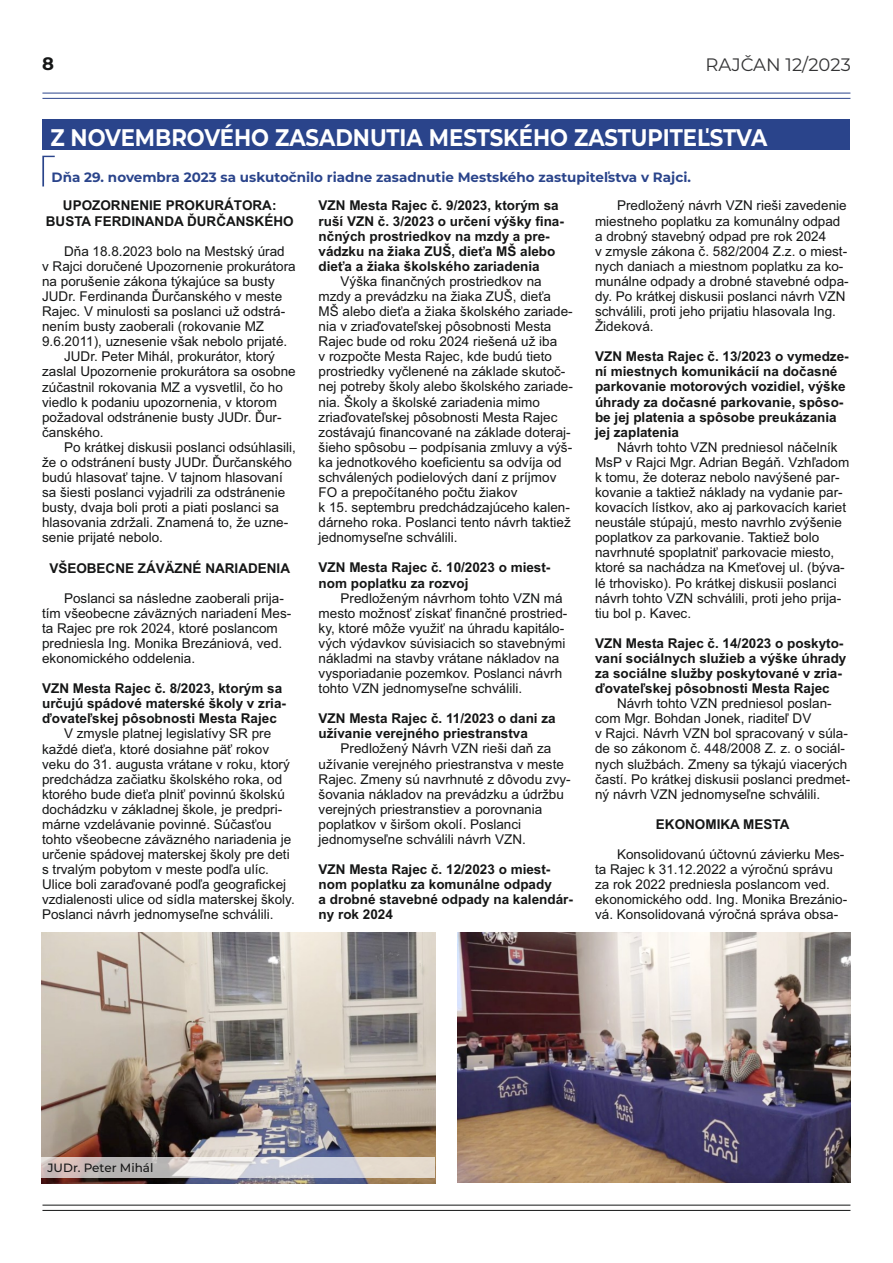
<style>
.page{position:relative;width:893px;height:1263px;background:#fff}
.page>*{position:absolute;margin:0;border:0;box-sizing:border-box;transform-origin:0 0}
.t1{font:700 24px "Montserrat";color:#fff;scale:.88 1}
.t2{font:18px "Montserrat";color:#343435}
.t3{font:700 18px "Montserrat";color:#151616}
.t4{font:13.5px/15.1px "Arial";color:#151616}
.t5{font:700 13.5px/15.1px "Arial";color:#151616}
.t6{font:700 13.5px "Montserrat";color:#2a448b}
.t7{font:500 12px "Montserrat";color:#151616}
</style>
<div class="page">
<div style="left:42px;top:120px;width:808px;height:30px;background:#2a448b"></div>
<hr style="left:42px;top:93px;width:808px;height:1px;background:#2a448b">
<hr style="left:42px;top:98px;width:808px;height:1px;background:#2a448b">
<hr style="left:42px;top:1210px;width:808px;height:1px;background:#151616">
<hr style="left:42px;top:1205px;width:808px;height:1px;background:#151616">
<svg style="left:42px;top:156px;width:13px;height:30px"></svg>
<img style="left:42px;top:933px;width:393px;height:250px">
<img style="left:458px;top:933px;width:392px;height:250px">
<div style="left:41px;top:1157px;width:394px;height:20px;background:#fff;opacity:.7"></div>
<h2 class="t3" style="left:42px;top:53px;width:13px">8</h2>
<h2 class="t2" style="left:705px;top:53px;width:147px">RAJČAN 12/2023</h2>
<h1 class="t1" style="left:50px;top:122px;width:816px">Z NOVEMBROVÉHO ZASADNUTIA MESTSKÉHO ZASTUPITEĽSTVA</h1>
<p class="t6" style="left:52px;top:169px;width:641px">Dňa 29. novembra 2023 sa uskutočnilo riadne zasadnutie Mestského zastupiteľstva v Rajci.</p>
<p class="t5" style="left:46px;top:199px;width:249px;text-align:center">UPOZORNENIE PROKURÁTORA:<br>BUSTA FERDINANDA ĎURČANSKÉHO</p>
<p class="t4" style="left:64px;top:245px;width:222px">Dňa 18.8.2023 bolo na Mestský úrad</p>
<p class="t4" style="left:42px;top:260px;width:255px">v Rajci doručené Upozornenie prokurátora</p>
<p class="t4" style="left:42px;top:275px;width:234px">na porušenie zákona týkajúce sa busty</p>
<p class="t4" style="left:42px;top:290px;width:242px">JUDr. Ferdinanda Ďurčanského v meste</p>
<p class="t4" style="left:42px;top:305px;width:245px">Rajec. V minulosti sa poslanci už odstrá-</p>
<p class="t4" style="left:42px;top:320px;width:224px">nením busty zaoberali (rokovanie MZ</p>
<p class="t4" style="left:42px;top:335px;width:247px">9.6.2011), uznesenie však nebolo prijaté.</p>
<p class="t4" style="left:64px;top:350px;width:212px">JUDr. Peter Mihál, prokurátor, ktorý</p>
<p class="t4" style="left:42px;top:365px;width:255px">zaslal Upozornenie prokurátora sa osobne</p>
<p class="t4" style="left:42px;top:380px;width:242px">zúčastnil rokovania MZ a vysvetlil, čo ho</p>
<p class="t4" style="left:42px;top:395px;width:236px">viedlo k podaniu upozornenia, v ktorom</p>
<p class="t4" style="left:42px;top:411px;width:241px">požadoval odstránenie busty JUDr. Ďur-</p>
<p class="t4" style="left:42px;top:426px;width:63px">čanského.</p>
<p class="t4" style="left:64px;top:441px;width:233px">Po krátkej diskusii poslanci odsúhlasili,</p>
<p class="t4" style="left:42px;top:456px;width:251px">že o odstránení busty JUDr. Ďurčanského</p>
<p class="t4" style="left:42px;top:471px;width:242px">budú hlasovať tajne. V tajnom hlasovaní</p>
<p class="t4" style="left:42px;top:486px;width:245px">sa šiesti poslanci vyjadrili za odstránenie</p>
<p class="t4" style="left:42px;top:501px;width:238px">busty, dvaja boli proti a piati poslanci sa</p>
<p class="t4" style="left:42px;top:516px;width:248px">hlasovania zdržali. Znamená to, že uzne-</p>
<p class="t4" style="left:42px;top:531px;width:122px">senie prijaté nebolo.</p>
<p class="t5" style="left:49px;top:561px;width:242px">VŠEOBECNE ZÁVÄZNÉ NARIADENIA</p>
<p class="t4" style="left:42px;top:592px;width:251px;text-indent:22px">Poslanci sa následne zaoberali prija&shy;tím všeobecne záväzných nariadení Mes&shy;ta Rajec pre rok 2024, ktoré poslancom predniesla Ing. Monika Brezániová, ved. ekonomického oddelenia.</p>
<p class="t5" style="left:42px;top:682px;width:245px">VZN Mesta Rajec č. 8/2023, ktorým sa určujú spádové materské školy v zria&shy;ďovateľskej pôsobnosti Mesta Rajec</p>
<p class="t4" style="left:42px;top:727px;width:254px;text-indent:22px">V zmysle platnej legislatívy SR pre každé dieťa, ktoré dosiahne päť rokov veku do 31. augusta vrátane v roku, ktorý predchádza začiatku školského roka, od ktorého bude dieťa plniť povinnú školskú dochádzku v základnej škole, je predpri&shy;márne vzdelávanie povinné. Súčasťou tohto všeobecne záväzného nariadenia je určenie spádovej materskej školy pre deti s trvalým pobytom v meste podľa ulíc.<br>Ulice boli zaraďované podľa geografickej vzdialenosti ulice od sídla materskej školy.<br>Poslanci návrh jednomyseľne schválili.</p>
<p class="t5" style="left:319px;top:199px;width:247px">VZN Mesta Rajec č. 9/2023, ktorým sa ruší VZN č. 3/2023 o určení výšky fina&shy;nčných prostriedkov na mzdy a pre&shy;vádzku na žiaka ZUŠ, dieťa MŠ alebo dieťa a žiaka školského zariadenia</p>
<p class="t4" style="left:319px;top:275px;width:256px;text-indent:22px">Výška finančných prostriedkov na mzdy a prevádzku na žiaka ZUŠ, dieťa MŠ alebo dieťa a žiaka školského zariade&shy;nia v zriaďovateľskej pôsobnosti Mesta Rajec bude od roku 2024 riešená už iba<br>v rozpočte Mesta Rajec, kde budú tieto prostriedky vyčlenené na základe skutoč&shy;nej potreby školy alebo školského zariade&shy;nia. Školy a školské zariadenia mimo zriaďovateľskej pôsobnosti Mesta Rajec zostávajú financované na základe doteraj&shy;šieho spôsobu – podpísania zmluvy a výš&shy;ka jednotkového koeficientu sa odvíja od schválených podielových daní z príjmov FO a prepočítaného počtu žiakov<br>k 15. septembru predchádzajúceho kalen&shy;dárneho roka. Poslanci tento návrh taktiež jednomyseľne schválili.</p>
<p class="t5" style="left:319px;top:561px;width:233px">VZN Mesta Rajec č. 10/2023 o miest&shy;nom poplatku za rozvoj</p>
<p class="t4" style="left:319px;top:592px;width:250px;text-indent:22px">Predloženým návrhom tohto VZN má mesto možnosť získať finančné prostried&shy;ky, ktoré môže využiť na úhradu kapitálo&shy;vých výdavkov súvisiacich so stavebnými nákladmi na stavby vrátane nákladov na vysporiadanie pozemkov. Poslanci návrh tohto VZN jednomyseľne schválili.</p>
<p class="t5" style="left:319px;top:712px;width:239px">VZN Mesta Rajec č. 11/2023 o dani za užívanie verejného priestranstva</p>
<p class="t4" style="left:319px;top:742px;width:254px;text-indent:22px">Predložený Návrh VZN rieši daň za užívanie verejného priestranstva v meste Rajec. Zmeny sú navrhnuté z dôvodu zvy&shy;šovania nákladov na prevádzku a údržbu verejných priestranstiev a porovnania poplatkov v širšom okolí. Poslanci jednomyseľne schválili návrh VZN.</p>
<p class="t5" style="left:319px;top:863px;width:256px">VZN Mesta Rajec č. 12/2023 o miest&shy;nom poplatku za komunálne odpady<br>a drobné stavebné odpady na kalendár&shy;ny rok 2024</p>
<p class="t4" style="left:595px;top:199px;width:255px;text-indent:22px">Predložený návrh VZN rieši zavedenie miestneho poplatku za komunálny odpad a drobný stavebný odpad pre rok 2024<br>v zmysle zákona č. 582/2004 Z.z. o miest&shy;nych daniach a miestnom poplatku za ko&shy;munálne odpady a drobné stavebné odpa&shy;dy. Po krátkej diskusii poslanci návrh VZN schválili, proti jeho prijatiu hlasovala Ing.<br>Žideková.</p>
<p class="t5" style="left:595px;top:350px;width:255px">VZN Mesta Rajec č. 13/2023 o vymedze&shy;ní miestnych komunikácií na dočasné parkovanie motorových vozidiel, výške úhrady za dočasné parkovanie, spôso&shy;be jej platenia a spôsobe preukázania jej zaplatenia</p>
<p class="t4" style="left:595px;top:441px;width:256px;text-indent:22px">Návrh tohto VZN predniesol náčelník MsP v Rajci Mgr. Adrian Begáň. Vzhľadom k tomu, že doteraz nebolo navýšené par&shy;kovanie a taktiež náklady na vydanie par&shy;kovacích lístkov, ako aj parkovacích kariet neustále stúpajú, mesto navrhlo zvýšenie poplatkov za parkovanie. Taktiež bolo navrhnuté spoplatniť parkovacie miesto, ktoré sa nachádza na Kmeťovej ul. (býva&shy;lé trhovisko). Po krátkej diskusii poslanci návrh tohto VZN schválili, proti jeho prija&shy;tiu bol p. Kavec.</p>
<p class="t5" style="left:595px;top:637px;width:253px">VZN Mesta Rajec č. 14/2023 o poskyto&shy;vaní sociálnych služieb a výške úhrady za sociálne služby poskytované v zria&shy;ďovateľskej pôsobnosti Mesta Rajec</p>
<p class="t4" style="left:595px;top:697px;width:257px;text-indent:22px">Návrh tohto VZN predniesol poslan&shy;com Mgr. Bohdan Jonek, riaditeľ DV<br>v Rajci. Návrh VZN bol spracovaný v súla&shy;de so zákonom č. 448/2008 Z. z. o sociál&shy;nych službách. Zmeny sa týkajú viacerých častí. Po krátkej diskusii poslanci predmet&shy;ný návrh VZN jednomyseľne schválili.</p>
<p class="t5" style="left:656px;top:818px;width:135px">EKONOMIKA MESTA</p>
<p class="t4" style="left:595px;top:848px;width:254px;text-indent:22px">Konsolidovanú účtovnú závierku Mes&shy;ta Rajec k 31.12.2022 a výročnú správu za rok 2022 predniesla poslancom ved. ekonomického odd. Ing. Monika Brezánio&shy;vá. Konsolidovaná výročná správa obsa-</p>
<p class="t7" style="left:47px;top:1161px;width:107px">JUDr. Peter Mihál</p>
</div>
